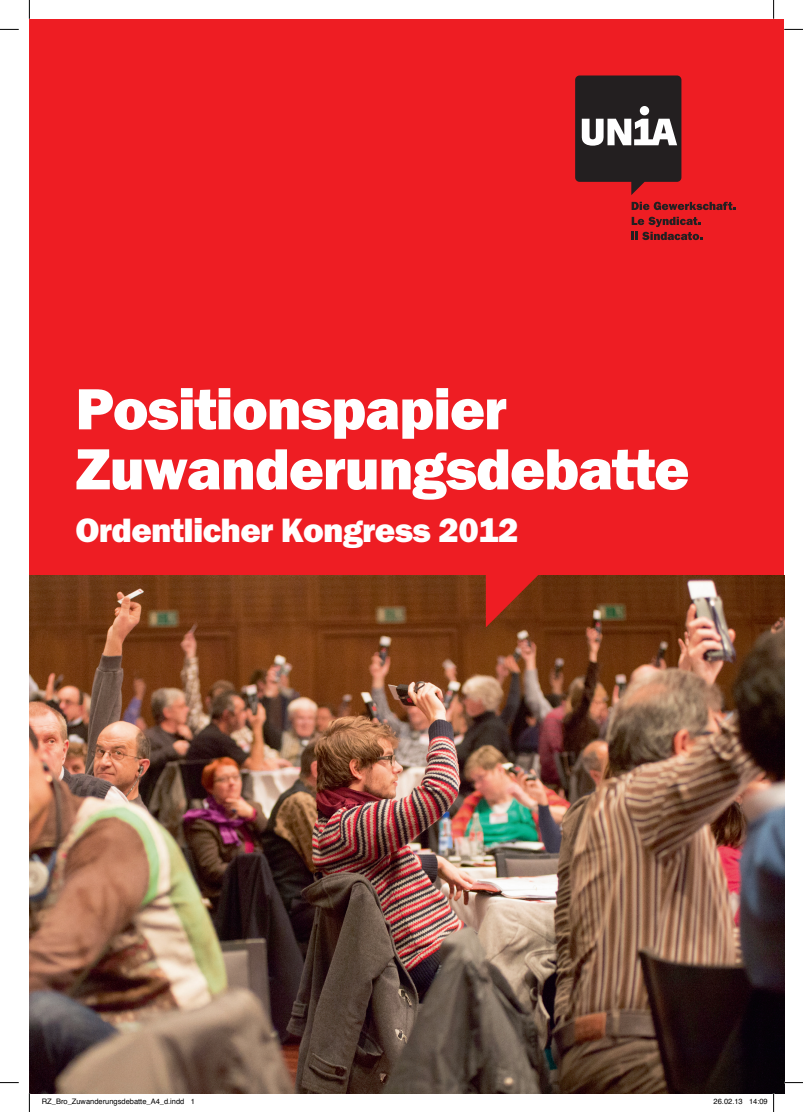
<style>
.page{position:relative;width:803px;height:1112px;background:#fff}
.page>*{position:absolute;margin:0;border:0;box-sizing:border-box;transform-origin:0 0}
.Kapitel_Hauptitel_gr{font:60px/60px "Franklin Got URWT Hea";letter-spacing:-.02em;color:#fff}
.Kapitel_Hauptitel_gr-2{font:35px "Franklin Got URWT Hea";letter-spacing:-.02em;color:#fff}
.t1{font:7.5px "Helvetica";color:#000}
</style>
<div class="page">
<div style="left:29px;top:19px;width:755px;height:1063px;background:#ee1d23"></div>
<svg style="left:632px;top:217px;width:70px;height:23px"></svg>
<svg style="left:632px;top:202px;width:104px;height:8px"></svg>
<svg style="left:575px;top:75px;width:106px;height:120px;background:#563c3e"></svg>
<img style="left:29px;top:575px;width:755px;height:517px">
<svg style="left:486px;top:575px;width:53px;height:52px"></svg>
<svg style="left:0;top:29px;width:19px;height:1px"></svg>
<svg style="left:784px;top:29px;width:19px;height:1px"></svg>
<svg style="left:0;top:1082px;width:19px;height:1px"></svg>
<svg style="left:784px;top:1081px;width:19px;height:2px"></svg>
<svg style="left:29px;top:0;width:1px;height:19px"></svg>
<svg style="left:29px;top:1092px;width:1px;height:19px"></svg>
<svg style="left:773px;top:0;width:1px;height:19px"></svg>
<svg style="left:749px;top:1092px;width:25px;height:19px"></svg>
<p class="Kapitel_Hauptitel_gr" style="left:75px;top:379px;width:615px">Positionspapier<br>Zuwanderungsdebatte</p>
<p class="Kapitel_Hauptitel_gr-2" style="left:75px;top:510px;width:445px">Ordentlicher Kongress 2012</p>
<p class="t1" style="left:42px;top:1095px;width:154px">RZ_Bro_Zuwanderungsdebatte_A4_d.indd 1</p>
<p class="t1" style="left:713px;top:1095px;width:56px">26.02.13 14:09</p>
</div>
